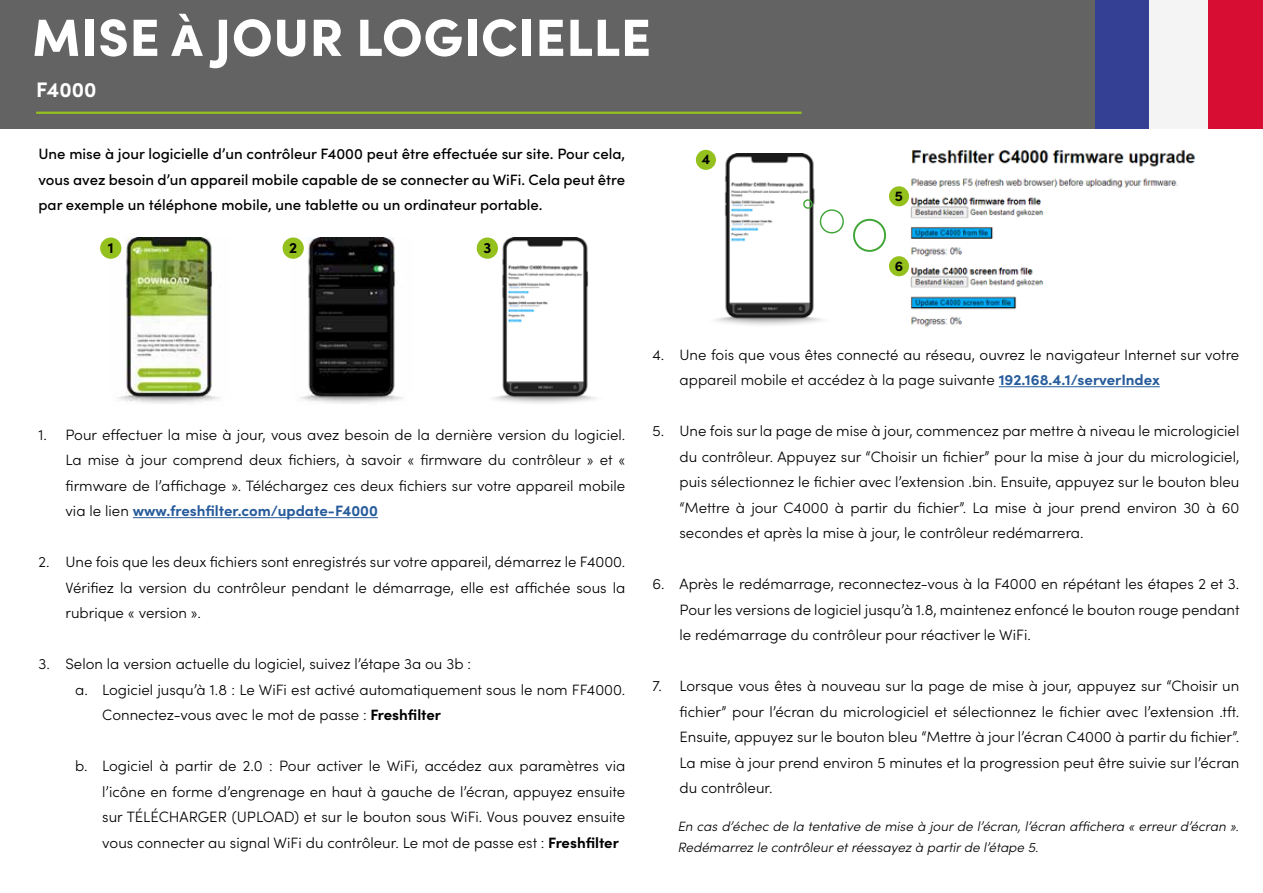
<style>
.page{position:relative;width:1263px;height:893px;background:#fff}
.page>*{position:absolute;margin:0;border:0;box-sizing:border-box;transform-origin:0 0}
.t1{font:900 52.5px "Sofia Pro";letter-spacing:.01em;color:#fff}
.t2{font:700 21px "Sofia Pro";color:#fff}
.t3{font:300 15px/25.5px "Sofia Pro";color:#000;text-align:justify}
.t4{font:500 15px/25.5px "Sofia Pro";color:#000;text-align:justify}
.t5{font:700 15px "Sofia Pro";color:#000}
.t6{font:700 14.1px "Sofia Pro";color:#000}
.t7{font:italic 300 13.5px/21px "Sofia Pro";color:#000}
.s1{font-weight:700;color:#275b9b}
.s2{font-weight:700}
</style>
<div class="page">
<div style="left:0;top:0;width:1263px;height:128px;background:#646363"></div>
<hr style="left:36px;top:112px;width:765px;height:2px;background:#95c11f">
<hr style="left:999px;top:386px;width:161px;height:1px;background:#275b9b">
<img style="left:114px;top:237px;width:106px;height:167px">
<img style="left:493px;top:237px;width:103px;height:166px">
<div style="left:100px;top:237px;width:21px;height:22px;background:#95c11f;border-radius:50%"></div>
<div style="left:477px;top:237px;width:21px;height:22px;background:#95c11f;border-radius:50%"></div>
<img style="left:300px;top:237px;width:103px;height:167px">
<div style="left:283px;top:237px;width:21px;height:22px;background:#95c11f;border-radius:50%"></div>
<img style="left:709px;top:153px;width:123px;height:172px">
<div style="left:803px;top:199px;width:10px;height:10px;border:1px solid #3fa535;border-radius:50%"></div>
<div style="left:820px;top:209px;width:24px;height:24px;border:1px solid #3fa535;border-radius:50%"></div>
<img style="left:910px;top:150px;width:286px;height:177px">
<div style="left:853px;top:219px;width:33px;height:33px;border:2px solid #3fa535;border-radius:50%"></div>
<div style="left:889px;top:186px;width:20px;height:20px;background:#95c11f;border-radius:50%"></div>
<div style="left:889px;top:256px;width:20px;height:20px;background:#95c11f;border-radius:50%"></div>
<div style="left:1095px;top:0;width:54px;height:128px;background:#334093"></div>
<div style="left:1149px;top:0;width:59px;height:128px;background:#f4f4f4"></div>
<div style="left:1208px;top:0;width:54px;height:128px;background:#d80d33"></div>
<div style="left:696px;top:150px;width:20px;height:20px;background:#95c11f;border-radius:50%"></div>
<hr style="left:133px;top:517px;width:245px;height:1px;background:#275b9b">
<h1 class="t1" style="left:32px;top:-4px;width:620px">MISE À JOUR LOGICIELLE</h1>
<h2 class="t2" style="left:36px;top:73px;width:62px">F4000</h2>
<p class="t4" style="left:38px;top:140px;width:588px">Une mise à jour logicielle d’un contrôleur F4000 peut être effectuée sur site. Pour cela, vous avez besoin d’un appareil mobile capable de se connecter au WiFi. Cela peut être par exemple un téléphone mobile, une tablette ou un ordinateur portable.</p>
<p class="t5" style="left:108px;top:236px;width:7px">1</p>
<p class="t5" style="left:289px;top:236px;width:10px">2</p>
<p class="t5" style="left:483px;top:236px;width:9px">3</p>
<p class="t6" style="left:702px;top:149px;width:10px">4</p>
<p class="t6" style="left:895px;top:185px;width:10px">5</p>
<p class="t6" style="left:895px;top:255px;width:10px">6</p>
<p class="t3" style="left:65px;top:421px;width:561px;text-indent:-27px">1. Pour effectuer la mise à jour, vous avez besoin de la dernière version du logiciel.<br>La mise à jour comprend deux fichiers, à savoir « firmware du contrôleur » et « firmware de l’affichage ». Téléchargez ces deux fichiers sur votre appareil mobile via le lien <span class="s1">www.freshfilter.com/update-F4000</span></p>
<p class="t3" style="left:65px;top:548px;width:561px;text-indent:-27px">2. Une fois que les deux fichiers sont enregistrés sur votre appareil, démarrez le F4000.<br>Vérifiez la version du contrôleur pendant le démarrage, elle est affichée sous la rubrique « version ».</p>
<p class="t3" style="left:38px;top:650px;width:434px">3. Selon la version actuelle du logiciel, suivez l’étape 3a ou 3b :</p>
<p class="t3" style="left:75px;top:676px;width:551px">a. Logiciel jusqu’à 1.8 : Le WiFi est activé automatiquement sous le nom FF4000.</p>
<p class="t3" style="left:102px;top:701px;width:340px">Connectez-vous avec le mot de passe : <span class="s2">Freshfilter</span></p>
<p class="t3" style="left:102px;top:752px;width:525px;text-indent:-27px">b. Logiciel à partir de 2.0 : Pour activer le WiFi, accédez aux paramètres via l’icône en forme d’engrenage en haut à gauche de l’écran, appuyez ensuite sur TÉLÉCHARGER (UPLOAD) et sur le bouton sous WiFi. Vous pouvez ensuite vous connecter au signal WiFi du contrôleur. Le mot de passe est : <span class="s2">Freshfilter</span></p>
<p class="t3" style="left:679px;top:341px;width:561px;text-indent:-27px">4. Une fois que vous êtes connecté au réseau, ouvrez le navigateur Internet sur votre appareil mobile et accédez à la page suivante <span class="s1">192.168.4.1/serverIndex</span></p>
<p class="t3" style="left:679px;top:417px;width:561px;text-indent:-27px">5. Une fois sur la page de mise à jour, commencez par mettre à niveau le micrologiciel du contrôleur. Appuyez sur “Choisir un fichier” pour la mise à jour du micrologiciel, puis sélectionnez le fichier avec l’extension .bin. Ensuite, appuyez sur le bouton bleu “Mettre à jour C4000 à partir du fichier”. La mise à jour prend environ 30 à 60 secondes et après la mise à jour, le contrôleur redémarrera.</p>
<p class="t3" style="left:679px;top:570px;width:561px;text-indent:-27px">6. Après le redémarrage, reconnectez-vous à la F4000 en répétant les étapes 2 et 3.<br>Pour les versions de logiciel jusqu’à 1.8, maintenez enfoncé le bouton rouge pendant le redémarrage du contrôleur pour réactiver le WiFi.</p>
<p class="t3" style="left:679px;top:672px;width:561px;text-indent:-27px">7. Lorsque vous êtes à nouveau sur la page de mise à jour, appuyez sur “Choisir un fichier” pour l’écran du micrologiciel et sélectionnez le fichier avec l’extension .tft.<br>Ensuite, appuyez sur le bouton bleu “Mettre à jour l’écran C4000 à partir du fichier”.<br>La mise à jour prend environ 5 minutes et la progression peut être suivie sur l’écran du contrôleur.</p>
<p class="t7" style="left:678px;top:815px;width:563px">En cas d’échec de la tentative de mise à jour de l’écran, l’écran affichera « erreur d’écran ».<br>Redémarrez le contrôleur et réessayez à partir de l’étape 5.</p>
</div>
